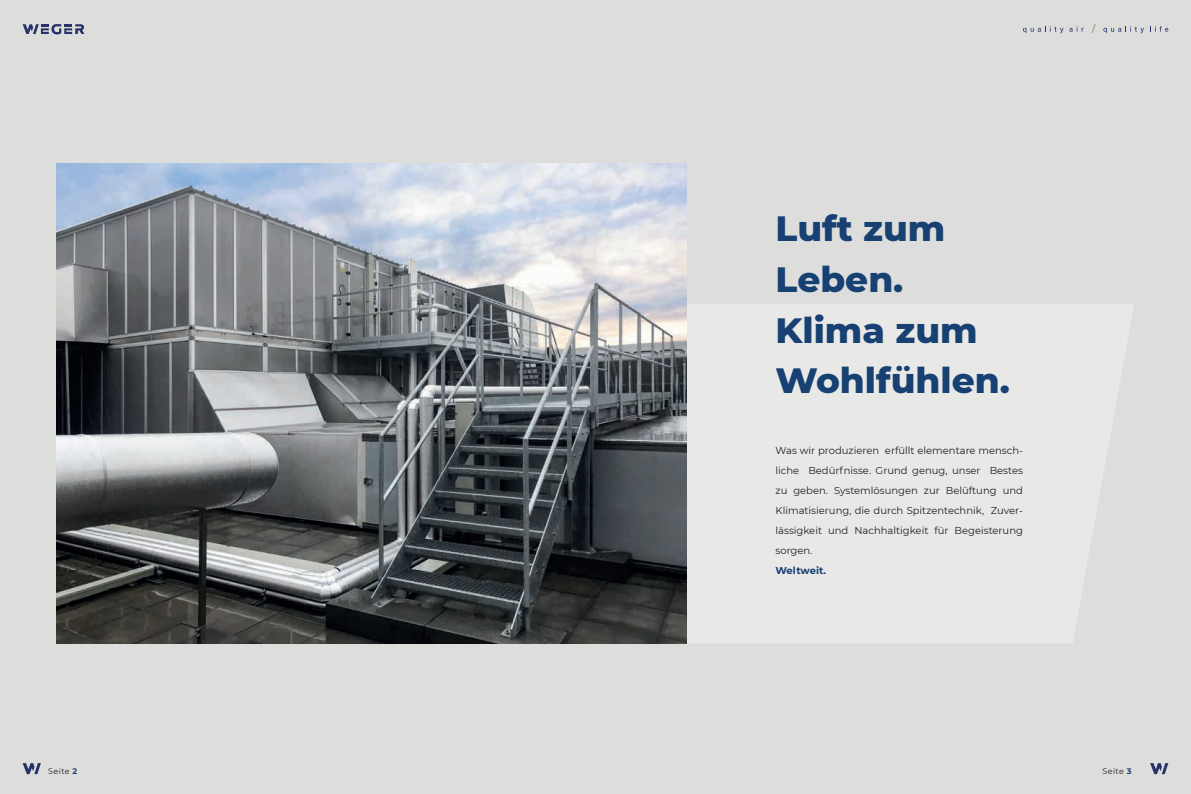
<style>
.page{position:relative;width:1191px;height:794px;background:#dddddb}
.page>*{position:absolute;margin:0;border:0;box-sizing:border-box;transform-origin:0 0}
.t1{font:800 35.9px/50.8px "Montserrat";color:#174073}
.t2{font:10px/20px "Montserrat";color:#231f20;text-align:justify}
.t3{font:700 10px "Montserrat";color:#174073}
.t4{font:8px "Montserrat";letter-spacing:.05em;color:#231f20}
.s1{font-weight:700;color:#174073}
</style>
<div class="page">
<svg style="left:1150px;top:763px;width:18px;height:11px"></svg>
<svg style="left:23px;top:763px;width:18px;height:11px"></svg>
<svg style="left:1091px;top:24px;width:4px;height:9px"></svg>
<svg style="left:1103px;top:26px;width:41px;height:7px"></svg>
<svg style="left:1150px;top:26px;width:18px;height:6px"></svg>
<svg style="left:1023px;top:26px;width:40px;height:7px"></svg>
<svg style="left:1069px;top:26px;width:14px;height:6px"></svg>
<svg style="left:23px;top:24px;width:61px;height:10px"></svg>
<svg style="left:686px;top:304px;width:448px;height:339px;fill:#e8e8e6"></svg>
<img style="left:56px;top:163px;width:630px;height:480px">
<h1 class="t1" style="left:775px;top:201px;width:236px">Luft zum<br>Leben.<br>Klima zum<br>Wohlfühlen.</h1>
<p class="t2" style="left:775px;top:440px;width:249px">Was wir produzieren erfüllt elementare mensch&shy;liche Bedürfnisse. Grund genug, unser Bestes zu geben. Systemlösungen zur Belüftung und Klimatisierung, die durch Spitzentechnik, Zuver&shy;lässigkeit und Nachhaltigkeit für Begeisterung sorgen.</p>
<p class="t3" style="left:775px;top:563px;width:52px">Weltweit.</p>
<p class="t4" style="left:48px;top:766px;width:31px">Seite <span class="s1">2</span></p>
<p class="t4" style="left:1102px;top:766px;width:31px">Seite <span class="s1">3</span></p>
</div>
